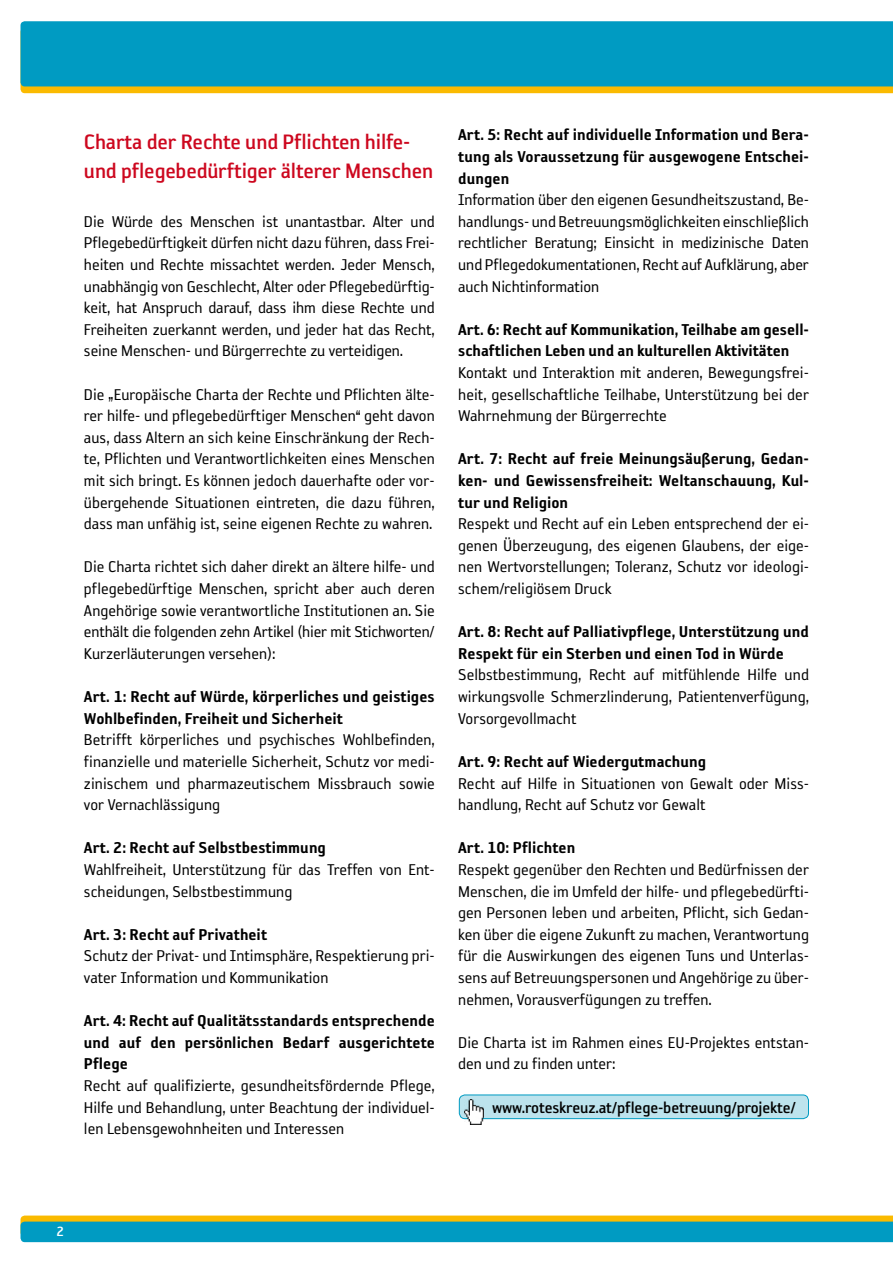
<style>
.page{position:relative;width:893px;height:1263px;background:#fff}
.page>*{position:absolute;margin:0;border:0;box-sizing:border-box;transform-origin:0 0}
.t1{font:24px/28.8px "Reykjavik One B Gauge";letter-spacing:-.01em;color:#cd071e}
.t2{font:18px/21.6px "Reykjavik One A Gauge";color:#000;text-align:justify}
.t3{font:18px/21.6px "Reykjavik One C Gauge";color:#000}
.t4{font:18px "Reykjavik One B Gauge";letter-spacing:-.01em;color:#000}
.t5{font:15.3px "Reykjavik One B Gauge";color:#fff}
</style>
<div class="page">
<div style="left:459px;top:1095px;width:349px;height:24px;background:#bde3ed;border-radius:6px"></div>
<div style="left:459px;top:1094px;width:350px;height:25px;border:1px solid #009bc2;border-radius:6px"></div>
<img style="left:465px;top:1099px;width:19px;height:25px">
<svg style="left:21px;top:86px;width:872px;height:7px;background:#e9b70d"></svg>
<div style="left:21px;top:21px;width:872px;height:65px;background:#009bc2"></div>
<svg style="left:21px;top:1215px;width:872px;height:27px;background:#3da498"></svg>
<h1 class="t1" style="left:84px;top:128px;width:351px">Charta der Rechte und Pflichten hilfe&shy;und pflegebedürftiger älterer Menschen</h1>
<p class="t2" style="left:84px;top:211px;width:352px">Die Würde des Menschen ist unantastbar. Alter und Pflegebedürftigkeit dürfen nicht dazu führen, dass Frei&shy;heiten und Rechte missachtet werden. Jeder Mensch, unabhängig von Geschlecht, Alter oder Pflegebedürftig&shy;keit, hat Anspruch darauf, dass ihm diese Rechte und Freiheiten zuerkannt werden, und jeder hat das Recht, seine Menschen- und Bürgerrechte zu verteidigen.</p>
<p class="t2" style="left:84px;top:383px;width:352px">Die „Europäische Charta der Rechte und Pflichten älte&shy;rer hilfe- und pflegebedürftiger Menschen“ geht davon aus, dass Altern an sich keine Einschränkung der Rech&shy;te, Pflichten und Verantwortlichkeiten eines Menschen mit sich bringt. Es können jedoch dauerhafte oder vor&shy;übergehende Situationen eintreten, die dazu führen, dass man unfähig ist, seine eigenen Rechte zu wahren.</p>
<p class="t2" style="left:84px;top:556px;width:352px">Die Charta richtet sich daher direkt an ältere hilfe- und pflegebedürftige Menschen, spricht aber auch deren Angehörige sowie verantwortliche Institutionen an. Sie enthält die folgenden zehn Artikel (hier mit Stichworten/ Kurzerläuterungen versehen):</p>
<p class="t3" style="left:84px;top:686px;width:352px">Art. 1: Recht auf Würde, körperliches und geistiges<br>Wohlbefinden, Freiheit und Sicherheit</p>
<p class="t2" style="left:84px;top:729px;width:352px">Betrifft körperliches und psychisches Wohlbefinden, finanzielle und materielle Sicherheit, Schutz vor medi&shy;zinischem und pharmazeutischem Missbrauch sowie vor Vernachlässigung</p>
<p class="t3" style="left:84px;top:837px;width:244px">Art. 2: Recht auf Selbstbestimmung</p>
<p class="t2" style="left:84px;top:859px;width:352px">Wahlfreiheit, Unterstützung für das Treffen von Ent&shy;scheidungen, Selbstbestimmung</p>
<p class="t3" style="left:84px;top:923px;width:185px">Art. 3: Recht auf Privatheit</p>
<p class="t2" style="left:84px;top:945px;width:352px">Schutz der Privat- und Intimsphäre, Respektierung pri&shy;vater Information und Kommunikation</p>
<p class="t3" style="left:84px;top:1010px;width:352px;text-align:justify">Art. 4: Recht auf Qualitätsstandards entsprechende und auf den persönlichen Bedarf ausgerichtete Pflege</p>
<p class="t2" style="left:84px;top:1075px;width:352px">Recht auf qualifizierte, gesundheitsfördernde Pflege, Hilfe und Behandlung, unter Beachtung der individuel&shy;len Lebensgewohnheiten und Interessen</p>
<p class="t3" style="left:458px;top:124px;width:352px;text-align:justify">Art. 5: Recht auf individuelle Information und Bera&shy;tung als Voraussetzung für ausgewogene Entschei&shy;dungen</p>
<p class="t2" style="left:458px;top:189px;width:352px">Information über den eigenen Gesundheitszustand, Be&shy;handlungs- und Betreuungsmöglichkeiten einschließlich rechtlicher Beratung; Einsicht in medizinische Daten und Pflegedokumentationen, Recht auf Aufklärung, aber auch Nichtinformation</p>
<p class="t3" style="left:458px;top:319px;width:352px">Art. 6: Recht auf Kommunikation, Teilhabe am gesell&shy;schaftlichen Leben und an kulturellen Aktivitäten</p>
<p class="t2" style="left:458px;top:362px;width:352px">Kontakt und Interaktion mit anderen, Bewegungsfrei&shy;heit, gesellschaftliche Teilhabe, Unterstützung bei der Wahrnehmung der Bürgerrechte</p>
<p class="t3" style="left:458px;top:448px;width:352px;text-align:justify">Art. 7: Recht auf freie Meinungsäußerung, Gedan&shy;ken- und Gewissensfreiheit: Weltanschauung, Kul&shy;tur und Religion</p>
<p class="t2" style="left:458px;top:513px;width:352px">Respekt und Recht auf ein Leben entsprechend der ei&shy;genen Überzeugung, des eigenen Glaubens, der eige&shy;nen Wertvorstellungen; Toleranz, Schutz vor ideologi&shy;schem/religiösem Druck</p>
<p class="t3" style="left:458px;top:621px;width:352px">Art. 8: Recht auf Palliativpflege, Unterstützung und<br>Respekt für ein Sterben und einen Tod in Würde</p>
<p class="t2" style="left:458px;top:664px;width:352px">Selbstbestimmung, Recht auf mitfühlende Hilfe und wirkungsvolle Schmerzlinderung, Patientenverfügung, Vorsorgevollmacht</p>
<p class="t3" style="left:458px;top:751px;width:250px">Art. 9: Recht auf Wiedergutmachung</p>
<p class="t2" style="left:458px;top:772px;width:352px">Recht auf Hilfe in Situationen von Gewalt oder Miss&shy;handlung, Recht auf Schutz vor Gewalt</p>
<p class="t3" style="left:458px;top:837px;width:119px">Art. 10: Pflichten</p>
<p class="t2" style="left:458px;top:859px;width:352px">Respekt gegenüber den Rechten und Bedürfnissen der Menschen, die im Umfeld der hilfe- und pflegebedürfti&shy;gen Personen leben und arbeiten, Pflicht, sich Gedan&shy;ken über die eigene Zukunft zu machen, Verantwortung für die Auswirkungen des eigenen Tuns und Unterlas&shy;sens auf Betreuungspersonen und Angehörige zu über&shy;nehmen, Vorausverfügungen zu treffen.</p>
<p class="t2" style="left:458px;top:1031px;width:352px">Die Charta ist im Rahmen eines EU-Projektes entstan&shy;den und zu finden unter:</p>
<p class="t4" style="left:492px;top:1098px;width:305px">www.roteskreuz.at/pflege-betreuung/projekte/</p>
<p class="t5" style="left:57px;top:1224px;width:9px">2</p>
</div>
